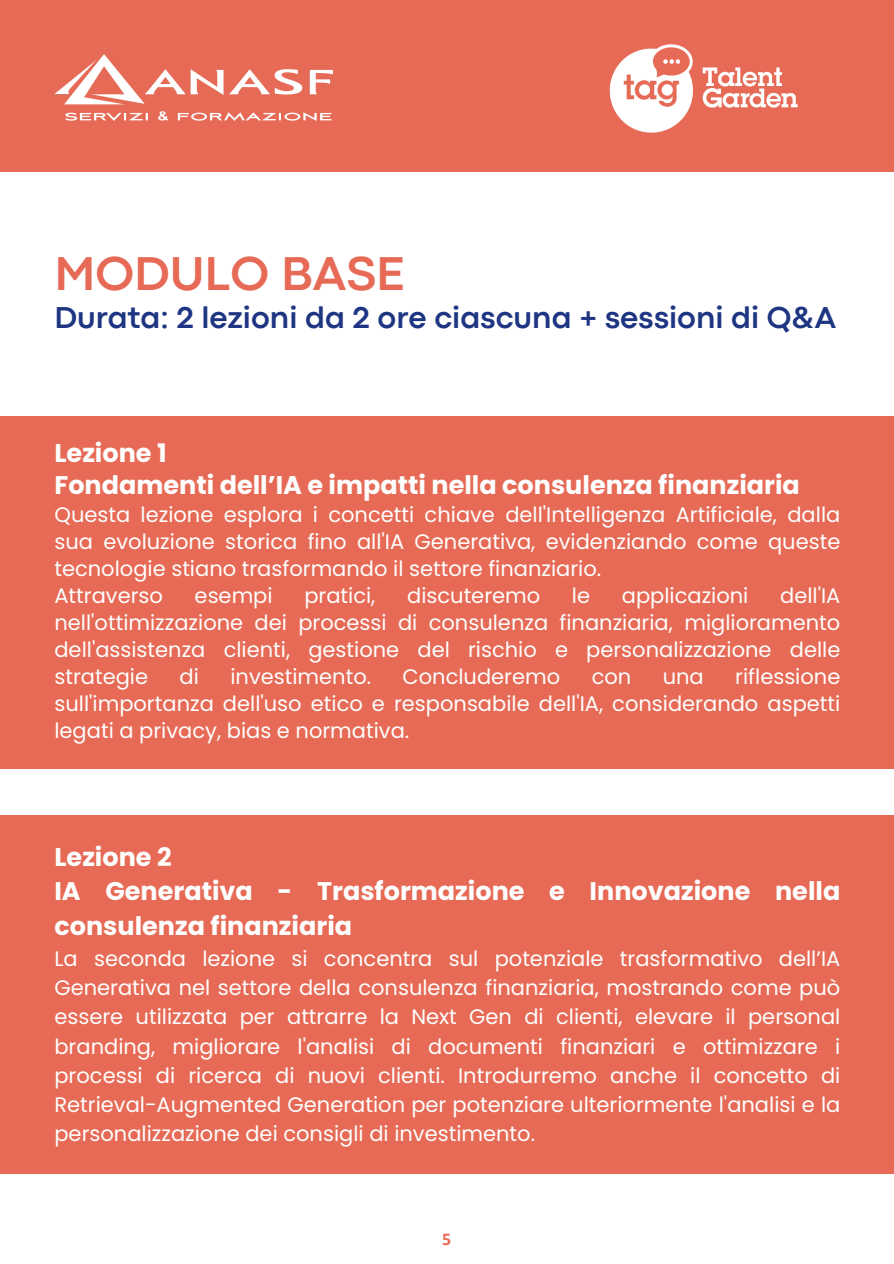
<style>
.page{position:relative;width:894px;height:1264px;background:#fff}
.page>*{position:absolute;margin:0;border:0;box-sizing:border-box;transform-origin:0 0}
.t1{font:700 49.5px "Codec Pro";color:#e66a55}
.t2{font:700 31.5px "Codec Pro";color:#1e3582}
.t3{font:700 25.5px/34.8px "Poppins";color:#fefefe}
.t4{font:21px/27px "Poppins";color:#fefefe;text-align:justify}
.t5{font:700 18px "Calibri";color:#e66a55}
</style>
<div class="page">
<div style="left:0;top:0;width:893px;height:171px;background:#e66a55"></div>
<div style="left:0;top:416px;width:892px;height:352px;background:#e66a55"></div>
<div style="left:0;top:815px;width:892px;height:359px;background:#e66a55"></div>
<img style="left:54px;top:54px;width:278px;height:67px">
<img style="left:609px;top:44px;width:189px;height:89px">
<p class="t1" style="left:54px;top:256px;width:351px">MODULO BASE</p>
<p class="t2" style="left:54px;top:306px;width:782px">Durata: 2 lezioni da 2 ore ciascuna + sessioni di Q&amp;A</p>
<h1 class="t3" style="left:54px;top:435px;width:114px">Lezione 1</h1>
<h2 class="t3" style="left:54px;top:468px;width:746px">Fondamenti dell’IA e impatti nella consulenza finanziaria</h2>
<p class="t4" style="left:54px;top:501px;width:787px">Questa lezione esplora i concetti chiave dell'Intelligenza Artificiale, dalla sua evoluzione storica fino all'IA Generativa, evidenziando come queste tecnologie stiano trasformando il settore finanziario.</p>
<p class="t4" style="left:54px;top:582px;width:110px">Attraverso</p>
<p class="t4" style="left:195px;top:582px;width:79px">esempi</p>
<p class="t4" style="left:304px;top:582px;width:73px">pratici,</p>
<p class="t4" style="left:407px;top:582px;width:135px">discuteremo</p>
<p class="t4" style="left:571px;top:582px;width:20px">le</p>
<p class="t4" style="left:621px;top:582px;width:128px">applicazioni</p>
<p class="t4" style="left:54px;top:582px;width:787px;text-indent:725px">dell'IA nell'ottimizzazione dei processi di consulenza finanziaria, miglioramento dell'assistenza clienti, gestione del rischio e personalizzazione delle strategie</p>
<p class="t4" style="left:54px;top:663px;width:787px;text-indent:680px">riflessione sull'importanza dell'uso etico e responsabile dell'IA, considerando aspetti legati a privacy, bias e normativa.</p>
<p class="t4" style="left:179px;top:663px;width:21px">di</p>
<p class="t4" style="left:230px;top:663px;width:142px">investimento.</p>
<p class="t4" style="left:402px;top:663px;width:159px">Concluderemo</p>
<p class="t4" style="left:591px;top:663px;width:41px">con</p>
<p class="t4" style="left:662px;top:663px;width:43px">una</p>
<p class="t3" style="left:54px;top:839px;width:119px">Lezione 2</p>
<p class="t3" style="left:54px;top:874px;width:787px">IA Generativa - Trasformazione e Innovazione nella consulenza finanziaria</p>
<p class="t4" style="left:54px;top:943px;width:787px;line-height:29.2px">La seconda lezione si concentra sul potenziale trasformativo dell’IA Generativa nel settore della consulenza finanziaria, mostrando come può essere utilizzata per attrarre la Next Gen di clienti, elevare il personal branding, migliorare l'analisi di documenti finanziari e ottimizzare i processi di ricerca di nuovi clienti. Introdurremo anche il concetto di Retrieval-Augmented Generation per potenziare ulteriormente l'analisi e la personalizzazione dei consigli di investimento.</p>
<p class="t5" style="left:442px;top:1231px;width:11px">5</p>
</div>
